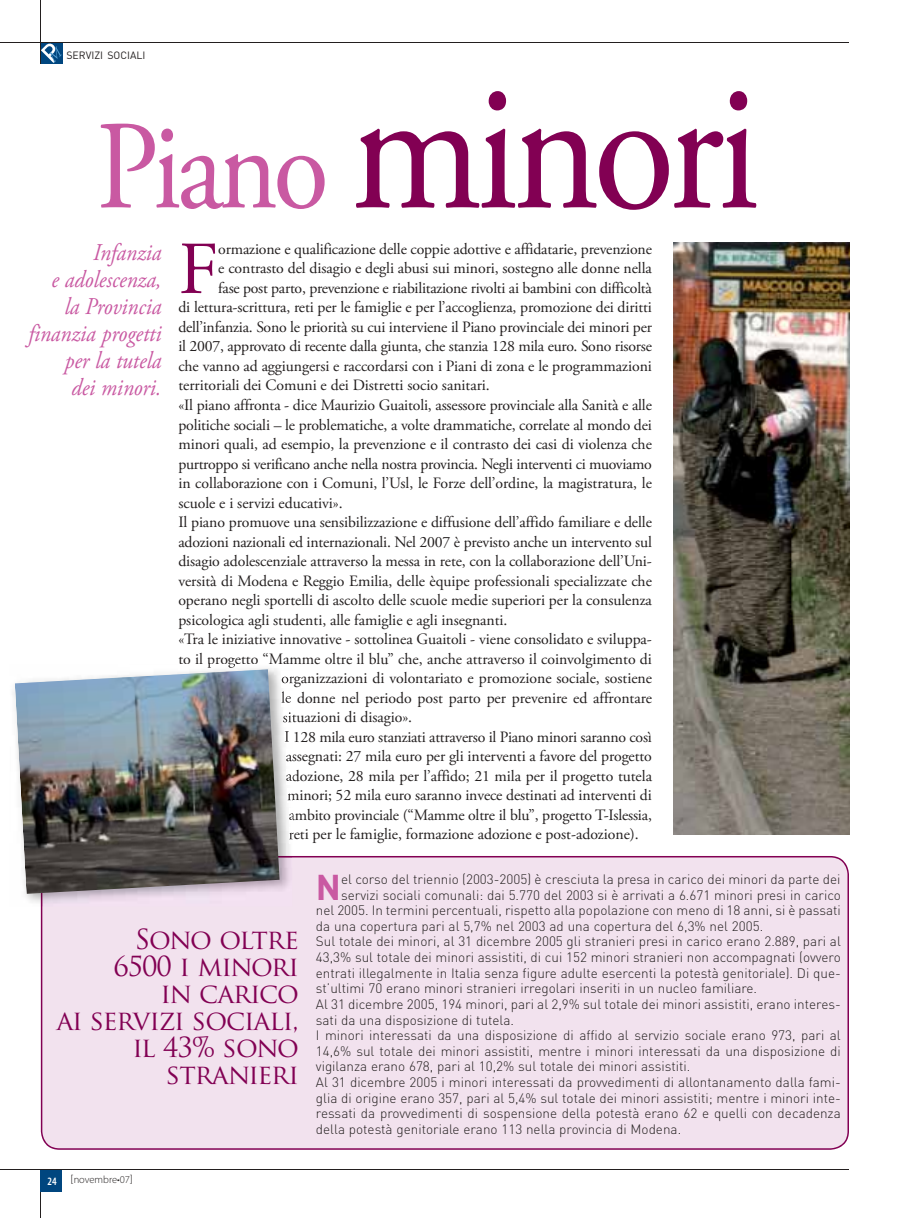
<style>
.page{position:relative;width:902px;height:1218px;background:#fff}
.page>*{position:absolute;margin:0;border:0;box-sizing:border-box;transform-origin:0 0}
.t1{font:186px "Adobe Garamond Pro";letter-spacing:-.04em;color:#820053;scale:.9 1}
.t2{font:74.55px "Adobe Garamond Pro";color:#820053}
.t3{font:700 35.4px "DIN";color:#c959a2}
.t4{font:27px/27px "Trajan Pro";letter-spacing:-.04em;color:#820053;text-align:right}
.t5{font:italic 24px/27px "Adobe Garamond Pro";color:#c959a2;text-align:right;scale:.9 1}
.t6{font:15.75px "Adobe Garamond Pro";letter-spacing:-.005em;color:#231f1f}
.t7{font:300 13.5px "DIN";color:#231f1f}
.t8{font:600 condensed 11.25px "Myriad Pro";color:#fff}
.t9{font:10.5px "DIN";color:#231f1f}
.t10{font:300 10.5px "Myriad Pro";color:#231f1f}
.s1{font-size:126px;color:#c959a2}
.s2{font-family:"DIN"}
</style>
<div class="page">
<div style="left:41px;top:856px;width:808px;height:293px;background:#f2e2ee"></div>
<div style="left:41px;top:43px;width:21px;height:21px;background:#00467f"></div>
<svg style="left:42px;top:43px;width:20px;height:20px"></svg>
<hr style="left:0;top:42px;width:849px;height:1px;background:#231f1f">
<hr style="left:41px;top:0;width:1px;height:64px;background:#231f1f">
<hr style="left:41px;top:1169px;width:1px;height:48px;background:#231f1f">
<hr style="left:0;top:1169px;width:849px;height:1px;background:#231f1f">
<div style="left:41px;top:1169px;width:21px;height:22px;background:#00467f"></div>
<img style="left:673px;top:242px;width:176px;height:593px">
<img style="left:13px;top:668px;width:278px;height:238px">
<img style="left:41px;top:856px;width:251px;height:50px">
<img style="left:207px;top:664px;width:28px;height:4px">
<img style="left:282px;top:673px;width:10px;height:14px">
<img style="left:281px;top:703px;width:10px;height:3px">
<svg style="left:281px;top:691px;width:10px;height:12px"></svg>
<img style="left:283px;top:711px;width:9px;height:15px">
<svg style="left:283px;top:712px;width:9px;height:10px"></svg>
<svg style="left:285px;top:730px;width:6px;height:12px"></svg>
<img style="left:286px;top:750px;width:5px;height:4px">
<img style="left:286px;top:781px;width:5px;height:4px">
<svg style="left:286px;top:754px;width:6px;height:27px"></svg>
<svg style="left:288px;top:789px;width:4px;height:13px"></svg>
<svg style="left:289px;top:808px;width:3px;height:11px"></svg>
<img style="left:289px;top:829px;width:3px;height:14px">
<img style="left:15px;top:669px;width:264px;height:224px">
<p class="t9" style="left:66px;top:51px;width:81px">SERVIZI SOCIALI</p>
<h1 class="t1" style="left:96px;top:73px;width:739px"><span class="s1">Piano</span> minori</h1>
<h2 class="t2" style="left:178px;top:239px;width:42px">F</h2>
<p class="t6" style="left:218px;top:242px;width:435px">ormazione e qualificazione delle coppie adottive e affidatarie, prevenzione</p>
<h3 class="t5" style="left:28px;top:241px;width:149px">Infanzia<br>e adolescenza,<br>la Provincia finanzia progetti per la tutela<br>dei minori.</h3>
<p class="t6" style="left:218px;top:262px;width:435px">e contrasto del disagio e degli abusi sui minori, sostegno alle donne nella</p>
<p class="t6" style="left:218px;top:281px;width:435px">fase post parto, prevenzione e riabilitazione rivolti ai bambini con difficoltà</p>
<p class="t6" style="left:178px;top:301px;width:475px">di lettura-scrittura, reti per le famiglie e per l’accoglienza, promozione dei diritti</p>
<p class="t6" style="left:178px;top:320px;width:475px">dell’infanzia. Sono le priorità su cui interviene il Piano provinciale dei minori per</p>
<p class="t6" style="left:178px;top:340px;width:475px">il 2007, approvato di recente dalla giunta, che stanzia 128 mila euro. Sono risorse</p>
<p class="t6" style="left:178px;top:359px;width:475px">che vanno ad aggiungersi e raccordarsi con i Piani di zona e le programmazioni</p>
<p class="t6" style="left:178px;top:379px;width:313px">territoriali dei Comuni e dei Distretti socio sanitari.</p>
<p class="t6" style="left:178px;top:398px;width:475px">«Il piano affronta - dice Maurizio Guaitoli, assessore provinciale alla Sanità e alle</p>
<p class="t6" style="left:178px;top:418px;width:475px">politiche sociali – le problematiche, a volte drammatiche, correlate al mondo dei</p>
<p class="t6" style="left:178px;top:437px;width:475px">minori quali, ad esempio, la prevenzione e il contrasto dei casi di violenza che</p>
<p class="t6" style="left:178px;top:457px;width:475px">purtroppo si verificano anche nella nostra provincia. Negli interventi ci muoviamo</p>
<p class="t6" style="left:178px;top:476px;width:475px">in collaborazione con i Comuni, l’Usl, le Forze dell’ordine, la magistratura, le</p>
<p class="t6" style="left:178px;top:496px;width:166px">scuole e i servizi educativi».</p>
<p class="t6" style="left:178px;top:515px;width:475px">Il piano promuove una sensibilizzazione e diffusione dell’affido familiare e delle</p>
<p class="t6" style="left:178px;top:535px;width:475px">adozioni nazionali ed internazionali. Nel 2007 è previsto anche un intervento sul</p>
<p class="t6" style="left:178px;top:554px;width:475px">disagio adolescenziale attraverso la messa in rete, con la collaborazione dell’Uni-</p>
<p class="t6" style="left:178px;top:574px;width:475px">versità di Modena e Reggio Emilia, delle èquipe professionali specializzate che</p>
<p class="t6" style="left:178px;top:593px;width:475px">operano negli sportelli di ascolto delle scuole medie superiori per la consulenza</p>
<p class="t6" style="left:178px;top:613px;width:331px">psicologica agli studenti, alle famiglie e agli insegnanti.</p>
<p class="t6" style="left:178px;top:632px;width:475px">«Tra le iniziative innovative - sottolinea Guaitoli - viene consolidato e sviluppa-</p>
<p class="t6" style="left:178px;top:652px;width:475px">to il progetto “Mamme oltre il blu” che, anche attraverso il coinvolgimento di</p>
<p class="t6" style="left:281px;top:671px;width:372px">organizzazioni di volontariato e promozione sociale, sostiene</p>
<p class="t6" style="left:281px;top:691px;width:372px">le donne nel periodo post parto per prevenire ed affrontare</p>
<p class="t6" style="left:283px;top:710px;width:131px">situazioni di disagio».</p>
<p class="t6" style="left:284px;top:730px;width:369px">I 128 mila euro stanziati attraverso il Piano minori saranno così</p>
<p class="t6" style="left:286px;top:749px;width:368px">assegnati: 27 mila euro per gli interventi a favore del progetto</p>
<p class="t6" style="left:286px;top:769px;width:368px">adozione, 28 mila per l’affido; 21 mila per il progetto tutela</p>
<p class="t6" style="left:287px;top:788px;width:366px">minori; 52 mila euro saranno invece destinati ad interventi di</p>
<p class="t6" style="left:289px;top:808px;width:365px">ambito provinciale (“Mamme oltre il blu”, progetto T-Islessia,</p>
<p class="t6" style="left:289px;top:827px;width:352px">reti per le famiglie, formazione adozione e post-adozione).</p>
<h3 class="t3" style="left:316px;top:874px;width:27px">N</h3>
<p class="t7" style="left:341px;top:874px;width:501px">el corso del triennio (2003-2005) è cresciuta la presa in carico dei minori da parte dei</p>
<p class="t7" style="left:341px;top:889px;width:501px">servizi sociali comunali: dai 5.770 del 2003 si è arrivati a 6.671 minori presi in carico</p>
<p class="t7" style="left:316px;top:905px;width:526px">nel 2005. In termini percentuali, rispetto alla popolazione con meno di 18 anni, si è passati</p>
<p class="t7" style="left:316px;top:921px;width:449px">da una copertura pari al 5,7% nel 2003 ad una copertura del 6,3% nel 2005.</p>
<p class="t7" style="left:316px;top:936px;width:526px">Sul totale dei minori, al 31 dicembre 2005 gli stranieri presi in carico erano 2.889, pari al</p>
<p class="t7" style="left:316px;top:952px;width:526px">43,3% sul totale dei minori assistiti, di cui 152 minori stranieri non accompagnati (ovvero</p>
<p class="t7" style="left:316px;top:967px;width:526px">entrati illegalmente in Italia senza figure adulte esercenti la potestà genitoriale). Di que-</p>
<p class="t7" style="left:316px;top:983px;width:443px">st’ultimi 70 erano minori stranieri irregolari inseriti in un nucleo familiare.</p>
<p class="t7" style="left:316px;top:999px;width:526px">Al 31 dicembre 2005, 194 minori, pari al 2,9% sul totale dei minori assistiti, erano interes-</p>
<p class="t7" style="left:316px;top:1014px;width:200px">sati da una disposizione di tutela.</p>
<p class="t7" style="left:316px;top:1030px;width:526px">I minori interessati da una disposizione di affido al servizio sociale erano 973, pari al</p>
<p class="t7" style="left:316px;top:1045px;width:526px">14,6% sul totale dei minori assistiti, mentre i minori interessati da una disposizione di</p>
<p class="t7" style="left:316px;top:1061px;width:376px">vigilanza erano 678, pari al 10,2% sul totale dei minori assistiti.</p>
<p class="t7" style="left:316px;top:1077px;width:526px">Al 31 dicembre 2005 i minori interessati da provvedimenti di allontanamento dalla fami-</p>
<p class="t7" style="left:316px;top:1092px;width:526px">glia di origine erano 357, pari al 5,4% sul totale dei minori assistiti; mentre i minori inte-</p>
<p class="t7" style="left:316px;top:1108px;width:526px">ressati da provvedimenti di sospensione della potestà erano 62 e quelli con decadenza</p>
<p class="t7" style="left:316px;top:1123px;width:367px">della potestà genitoriale erano 113 nella provincia di Modena.</p>
<h3 class="t4" style="left:56px;top:926px;width:244px">SONO OLTRE<br>6500 I MINORI<br>IN CARICO<br>AI SERVIZI SOCIALI,<br>IL 43% SONO<br>STRANIERI</h3>
<p class="t8" style="left:48px;top:1176px;width:11px">24</p>
<p class="t10" style="left:71px;top:1174px;width:64px"><span class="s2">[</span>novembre•07<span class="s2">]</span></p>
</div>
